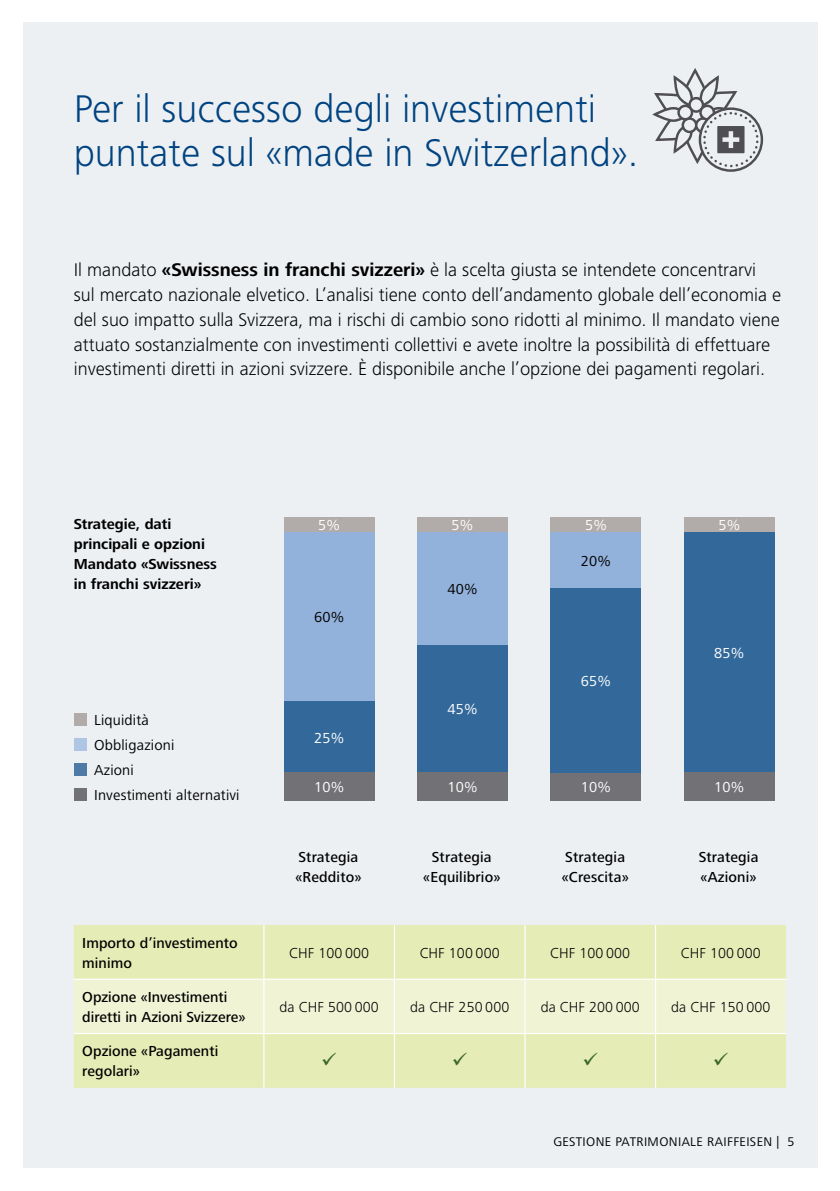
<style>
.page{position:relative;width:840px;height:1191px;background:#fff}
.page>*{position:absolute;margin:0;border:0;box-sizing:border-box;transform-origin:0 0}
.t1{font:300 40px/44px "Frutiger Next LT";color:#004380}
.t2{font:300 19px/25px "Frutiger Next LT";color:#000}
.t3{font:500 15px/20px "Frutiger Next LT";letter-spacing:.005em;color:#000}
.t4{font:300 15px "Frutiger Next LT";letter-spacing:.005em;color:#000}
.t5{font:700 15px/20px "Frutiger Next LT";color:#000}
.t6{font:15px/25px "Frutiger Next LT";letter-spacing:.01em;color:#000}
.t7{font:15px "Frutiger Next LT";letter-spacing:.01em;color:#fff}
.t8{font:13px "Frutiger Next LT";letter-spacing:.03em;color:#000}
.s1{font-weight:700}
</style>
<div class="page">
<div style="left:23px;top:23px;width:793px;height:1145px;background:#edf0f3"></div>
<div style="left:74px;top:925px;width:711px;height:162px;background:#e5ecb6"></div>
<div style="left:74px;top:979px;width:711px;height:54px;background:#f0f4d5"></div>
<hr style="left:74px;top:978px;width:190px;height:1px;background:#fff">
<hr style="left:264px;top:978px;width:130px;height:1px;background:#fff">
<hr style="left:394px;top:978px;width:130px;height:1px;background:#fff">
<hr style="left:524px;top:978px;width:131px;height:1px;background:#fff">
<hr style="left:655px;top:978px;width:130px;height:1px;background:#fff">
<hr style="left:74px;top:1033px;width:190px;height:1px;background:#fff">
<hr style="left:264px;top:1033px;width:130px;height:1px;background:#fff">
<hr style="left:394px;top:1033px;width:130px;height:1px;background:#fff">
<hr style="left:524px;top:1033px;width:131px;height:1px;background:#fff">
<hr style="left:655px;top:1033px;width:130px;height:1px;background:#fff">
<hr style="left:263px;top:925px;width:1px;height:53px;background:#fff">
<hr style="left:393px;top:925px;width:2px;height:53px;background:#fff">
<hr style="left:524px;top:925px;width:1px;height:53px;background:#fff">
<hr style="left:654px;top:925px;width:1px;height:53px;background:#fff">
<hr style="left:263px;top:979px;width:1px;height:54px;background:#fff">
<hr style="left:393px;top:979px;width:2px;height:54px;background:#fff">
<hr style="left:524px;top:979px;width:1px;height:54px;background:#fff">
<hr style="left:654px;top:979px;width:1px;height:54px;background:#fff">
<hr style="left:263px;top:1034px;width:1px;height:53px;background:#fff">
<hr style="left:393px;top:1034px;width:2px;height:53px;background:#fff">
<hr style="left:524px;top:1034px;width:1px;height:53px;background:#fff">
<hr style="left:654px;top:1034px;width:1px;height:53px;background:#fff">
<div style="left:74px;top:713px;width:12px;height:12px;background:#b1aba9"></div>
<div style="left:74px;top:738px;width:12px;height:12px;background:#aec5e4"></div>
<div style="left:74px;top:763px;width:12px;height:12px;background:#4d7ba6"></div>
<div style="left:74px;top:788px;width:12px;height:12px;background:#727175"></div>
<div style="left:283px;top:772px;width:91px;height:28px;background:#727175"></div>
<div style="left:417px;top:772px;width:90px;height:28px;background:#727175"></div>
<div style="left:550px;top:772px;width:91px;height:28px;background:#727175"></div>
<div style="left:683px;top:772px;width:91px;height:28px;background:#727175"></div>
<div style="left:283px;top:701px;width:91px;height:71px;background:#33699a"></div>
<div style="left:417px;top:644px;width:90px;height:128px;background:#33699a"></div>
<div style="left:550px;top:588px;width:91px;height:184px;background:#33699a"></div>
<div style="left:683px;top:531px;width:91px;height:241px;background:#33699a"></div>
<div style="left:283px;top:531px;width:91px;height:170px;background:#93b2db"></div>
<div style="left:417px;top:531px;width:90px;height:113px;background:#93b2db"></div>
<div style="left:550px;top:531px;width:91px;height:57px;background:#93b2db"></div>
<div style="left:283px;top:517px;width:91px;height:14px;background:#b1aba9"></div>
<div style="left:550px;top:517px;width:91px;height:14px;background:#b1aba9"></div>
<div style="left:417px;top:517px;width:90px;height:14px;background:#b1aba9"></div>
<div style="left:683px;top:517px;width:91px;height:14px;background:#b1aba9"></div>
<svg style="left:699px;top:109px;width:62px;height:62px"></svg>
<div style="left:698px;top:107px;width:64px;height:65px;border:2px solid #4f4e52;border-radius:50%"></div>
<div style="left:702px;top:112px;width:56px;height:55px;border:2px dashed #4f4e52;border-radius:50%"></div>
<div style="left:717px;top:127px;width:26px;height:25px;background:#4f4e52"></div>
<div style="left:717px;top:126px;width:27px;height:27px;border:1px solid #4f4e52"></div>
<svg style="left:652px;top:70px;width:87px;height:94px"></svg>
<svg style="left:322px;top:1052px;width:14px;height:14px"></svg>
<svg style="left:453px;top:1052px;width:13px;height:14px"></svg>
<svg style="left:583px;top:1052px;width:14px;height:14px"></svg>
<svg style="left:714px;top:1052px;width:13px;height:14px"></svg>
<h1 class="t1" style="left:74px;top:86px;width:565px">Per il successo degli investimenti puntate sul «made in Switzerland».</h1>
<p class="t2" style="left:74px;top:257px;width:708px">Il mandato <span class="s1">«Swissness in franchi svizzeri»</span> è la scelta giusta se intendete concentrarvi sul mercato nazionale elvetico. L’analisi tiene conto dell’andamento globale dell’economia e del suo impatto sulla Svizzera, ma i rischi di cambio sono ridotti al minimo. Il mandato viene attuato sostanzialmente con investimenti collettivi e avete inoltre la possibilità di effettuare investimenti diretti in azioni svizzere. È disponibile anche l’opzione dei pagamenti regolari.</p>
<p class="t5" style="left:74px;top:514px;width:99px">Strategie, dati</p>
<p class="t7" style="left:318px;top:516px;width:23px">5%</p>
<p class="t7" style="left:451px;top:516px;width:23px">5%</p>
<p class="t7" style="left:584px;top:516px;width:23px">5%</p>
<p class="t7" style="left:718px;top:516px;width:23px">5%</p>
<p class="t5" style="left:74px;top:534px;width:144px">principali e opzioni<br>Mandato «Swissness in franchi svizzeri»</p>
<p class="t6" style="left:580px;top:548px;width:32px">20%</p>
<p class="t6" style="left:447px;top:576px;width:32px">40%</p>
<p class="t6" style="left:94px;top:707px;width:147px">Liquidità<br>Obbligazioni<br>Azioni<br>Investimenti alternativi</p>
<p class="t6" style="left:314px;top:604px;width:32px">60%</p>
<p class="t7" style="left:314px;top:729px;width:32px">25%</p>
<p class="t7" style="left:447px;top:701px;width:32px">45%</p>
<p class="t7" style="left:580px;top:673px;width:32px">65%</p>
<p class="t7" style="left:713px;top:644px;width:32px">85%</p>
<p class="t7" style="left:314px;top:779px;width:32px">10%</p>
<p class="t7" style="left:447px;top:779px;width:32px">10%</p>
<p class="t7" style="left:580px;top:779px;width:32px">10%</p>
<p class="t7" style="left:713px;top:779px;width:32px">10%</p>
<p class="t3" style="left:295px;top:846px;width:68px">Strategia «Reddito»</p>
<p class="t3" style="left:423px;top:846px;width:79px;text-align:center">Strategia «Equilibrio»</p>
<p class="t3" style="left:561px;top:846px;width:68px">Strategia «Crescita»</p>
<p class="t3" style="left:698px;top:846px;width:61px">Strategia «Azioni»</p>
<p class="t3" style="left:82px;top:933px;width:157px">Importo d’investimento minimo</p>
<p class="t4" style="left:289px;top:944px;width:81px">CHF 100 000</p>
<p class="t4" style="left:419px;top:944px;width:81px">CHF 100 000</p>
<p class="t4" style="left:550px;top:944px;width:81px">CHF 100 000</p>
<p class="t4" style="left:680px;top:944px;width:81px">CHF 100 000</p>
<p class="t3" style="left:82px;top:987px;width:164px">Opzione «Investimenti diretti in Azioni Svizzere»</p>
<p class="t4" style="left:279px;top:999px;width:101px">da CHF 500 000</p>
<p class="t4" style="left:410px;top:999px;width:101px">da CHF 250 000</p>
<p class="t4" style="left:540px;top:999px;width:101px">da CHF 200 000</p>
<p class="t4" style="left:670px;top:999px;width:101px">da CHF 150 000</p>
<p class="t3" style="left:82px;top:1041px;width:137px">Opzione «Pagamenti regolari»</p>
<p class="t8" style="left:553px;top:1134px;width:242px">GESTIONE PATRIMONIALE RAIFFEISEN | 5</p>
</div>
